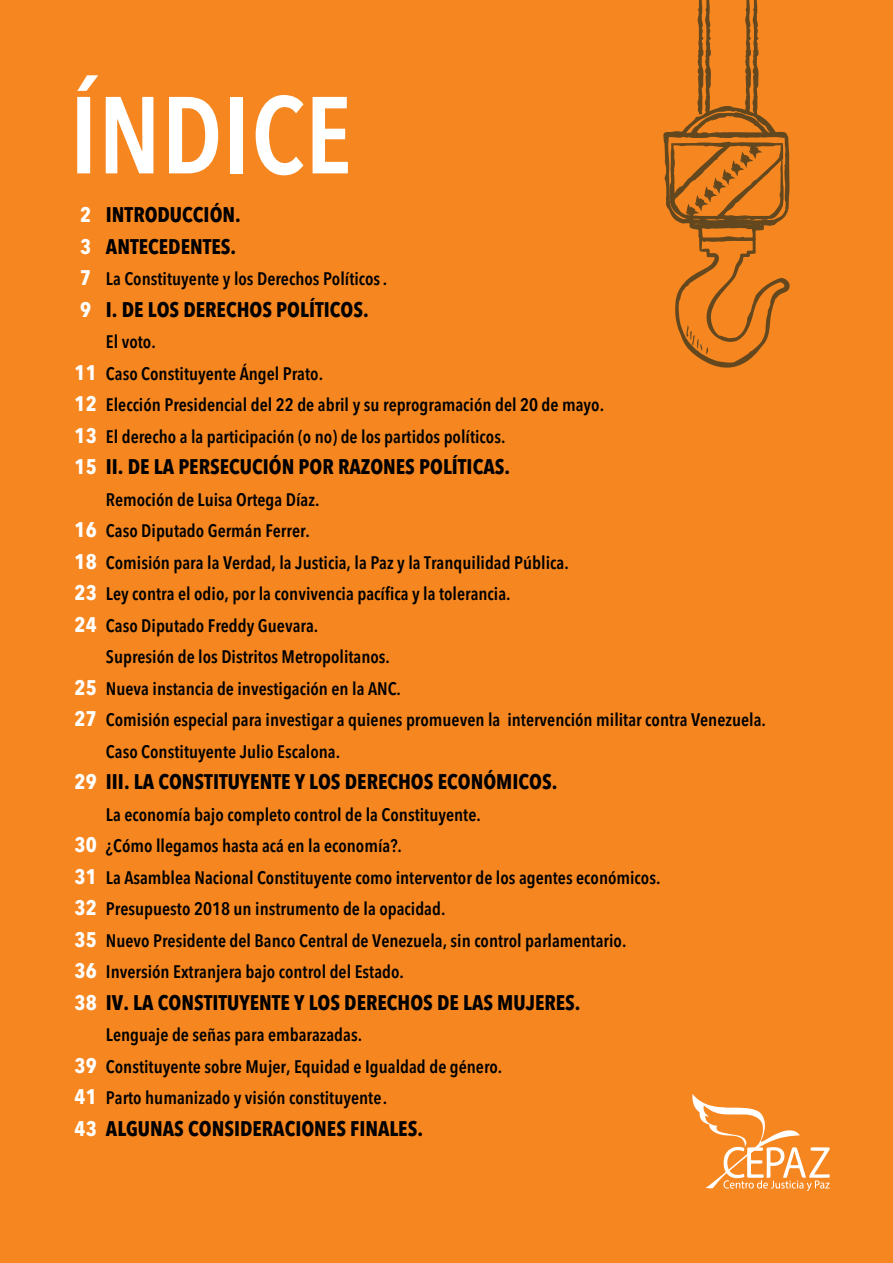
<style>
.page{position:relative;width:893px;height:1263px;background:#f68620}
.page>*{position:absolute;margin:0;border:0;box-sizing:border-box;transform-origin:0 0}
.t1{font:600 condensed 108px "Avenir Next LT Pro";color:#fff}
.t2{font:700 condensed 21px/31.5px "Avenir Next LT Pro";color:#000}
.t3{font:700 condensed 21px/31.5px "Avenir Next LT Pro";color:#fff;text-align:justify}
.t4{font:600 condensed 18px/31.5px "Avenir Next LT Pro";color:#000}
.s1{color:#fff}
</style>
<div class="page">
<svg style="left:692px;top:1094px;width:138px;height:97px"></svg>
<svg style="left:663px;top:0;width:127px;height:368px"></svg>
<h1 class="t1" style="left:69px;top:70px;width:284px">ÍNDICE</h1>
<p class="t2" style="left:106px;top:199px;width:136px">INTRODUCCIÓN.<br>ANTECEDENTES.</p>
<p class="t4" style="left:106px;top:263px;width:283px">La Constituyente y los Derechos Políticos .</p>
<p class="t2" style="left:106px;top:293px;width:264px">I. DE LOS DERECHOS POLÍTICOS.</p>
<p class="t4" style="left:106px;top:326px;width:500px">El voto.<br>Caso Constituyente Ángel Prato.<br>Elección Presidencial del 22 de abril y su reprogramación del 20 de mayo.<br>El derecho a la participación (o no) de los partidos políticos.</p>
<p class="t2" style="left:75px;top:451px;width:437px"><span class="s1">15</span> II. DE LA PERSECUCIÓN POR RAZONES POLÍTICAS.</p>
<p class="t4" style="left:106px;top:483px;width:661px">Remoción de Luisa Ortega Díaz.<br>Caso Diputado Germán Ferrer.<br>Comisión para la Verdad, la Justicia, la Paz y la Tranquilidad Pública.<br>Ley contra el odio, por la convivencia pacífica y la tolerancia.<br>Caso Diputado Freddy Guevara.<br>Supresión de los Distritos Metropolitanos.<br>Nueva instancia de investigación en la ANC.<br>Comisión especial para investigar a quienes promueven la intervención militar contra Venezuela.<br>Caso Constituyente Julio Escalona.</p>
<p class="t2" style="left:75px;top:766px;width:484px"><span class="s1">29</span> III. LA CONSTITUYENTE Y LOS DERECHOS ECONÓMICOS.</p>
<p class="t4" style="left:106px;top:798px;width:556px">La economía bajo completo control de la Constituyente.<br>¿Cómo llegamos hasta acá en la economía?.<br>La Asamblea Nacional Constituyente como interventor de los agentes económicos.<br>Presupuesto 2018 un instrumento de la opacidad.<br>Nuevo Presidente del Banco Central de Venezuela, sin control parlamentario.<br>Inversión Extranjera bajo control del Estado.</p>
<p class="t2" style="left:75px;top:986px;width:507px"><span class="s1">38</span> IV. LA CONSTITUYENTE Y LOS DERECHOS DE LAS MUJERES.</p>
<p class="t4" style="left:106px;top:1019px;width:398px">Lenguaje de señas para embarazadas.<br>Constituyente sobre Mujer, Equidad e Igualdad de género.<br>Parto humanizado y visión constituyente .</p>
<p class="t2" style="left:75px;top:1112px;width:350px"><span class="s1">43</span> ALGUNAS CONSIDERACIONES FINALES.</p>
<p class="t3" style="left:80px;top:199px;width:13px">2<br>3<br>7<br>9</p>
<p class="t3" style="left:75px;top:356px;width:24px">11<br>12<br>13</p>
<p class="t3" style="left:75px;top:514px;width:24px">16<br>18<br>23<br>24</p>
<p class="t3" style="left:75px;top:671px;width:24px">25<br>27</p>
<p class="t3" style="left:75px;top:829px;width:24px">30<br>31<br>32<br>35<br>36</p>
<p class="t3" style="left:75px;top:1049px;width:24px">39<br>41</p>
</div>
